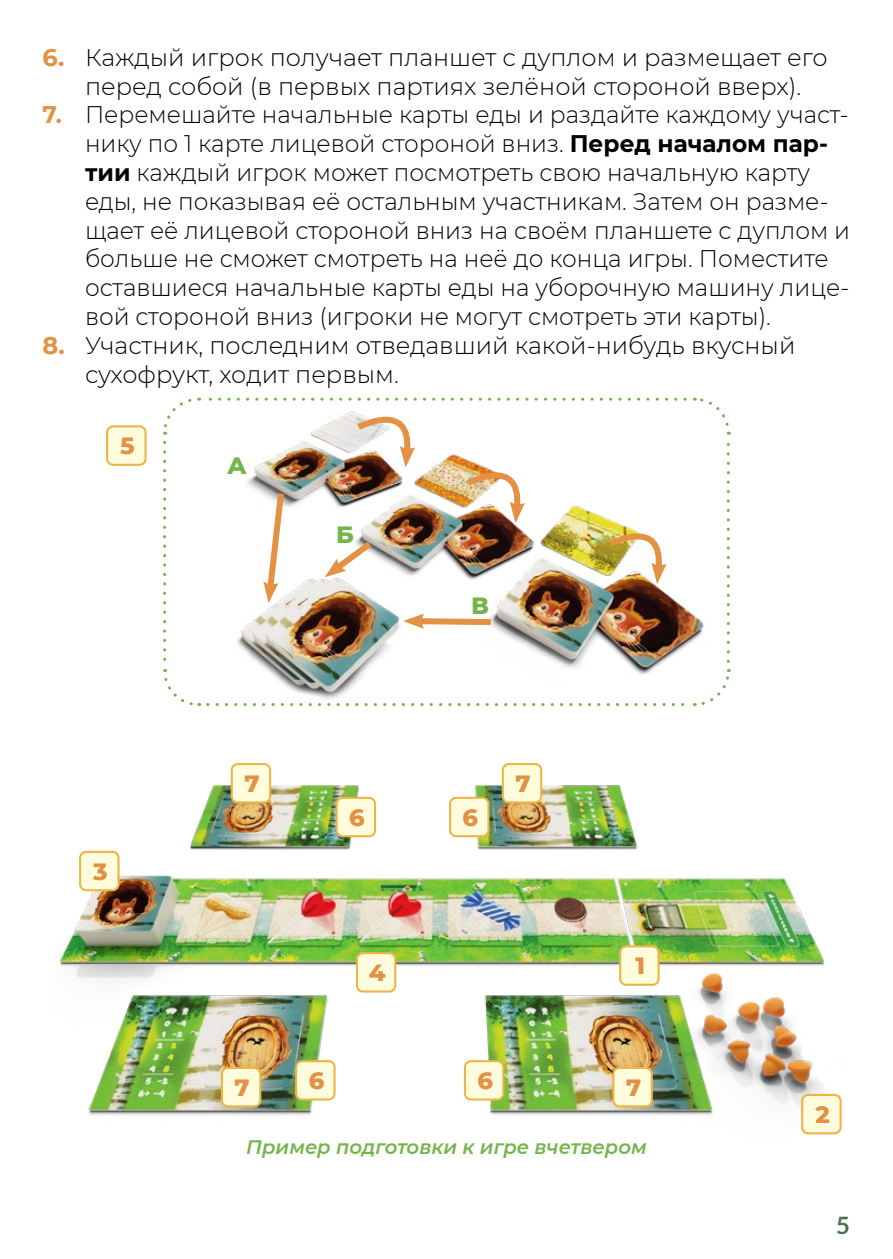
<style>
.page{position:relative;width:893px;height:1259px;background:#fff}
.page>*{position:absolute;margin:0;border:0;box-sizing:border-box;transform-origin:0 0}
.t1{font:300 24px/28.8px "Montserrat";color:#000}
.t2{font:800 24px "Montserrat";color:#e39142}
.t3{font:800 24px "Montserrat";color:#74b54b}
.t4{font:700 24px "Lato";color:#49754e}
.t5{font:italic 600 19.5px "Montserrat";color:#74b54b}
.s1{font-weight:700;color:#e39142}
.s2{font-weight:700}
</style>
<div class="page">
<img style="left:59px;top:763px;width:780px;height:372px">
<div style="left:107px;top:426px;width:39px;height:39px;background:#fffbdd;border-radius:6px"></div>
<div style="left:106px;top:425px;width:41px;height:41px;border:2px solid #ecb646;border-radius:6px"></div>
<div style="left:80px;top:852px;width:39px;height:38px;background:#fffbdd;border-radius:6px"></div>
<div style="left:79px;top:851px;width:41px;height:40px;border:2px solid #ecb646;border-radius:6px"></div>
<div style="left:357px;top:953px;width:38px;height:38px;background:#fffbdd;border-radius:6px"></div>
<div style="left:356px;top:952px;width:40px;height:40px;border:2px solid #ecb646;border-radius:6px"></div>
<div style="left:613px;top:1068px;width:39px;height:38px;background:#fffbdd;border-radius:6px"></div>
<div style="left:612px;top:1067px;width:41px;height:40px;border:2px solid #ecb646;border-radius:6px"></div>
<div style="left:222px;top:1068px;width:38px;height:38px;background:#fffbdd;border-radius:6px"></div>
<div style="left:221px;top:1067px;width:40px;height:40px;border:2px solid #ecb646;border-radius:6px"></div>
<div style="left:232px;top:764px;width:38px;height:38px;background:#fffbdd;border-radius:6px"></div>
<div style="left:231px;top:763px;width:40px;height:40px;border:2px solid #ecb646;border-radius:6px"></div>
<div style="left:503px;top:764px;width:38px;height:38px;background:#fffbdd;border-radius:6px"></div>
<div style="left:502px;top:763px;width:40px;height:40px;border:2px solid #ecb646;border-radius:6px"></div>
<div style="left:465px;top:1061px;width:38px;height:38px;background:#fffbdd;border-radius:6px"></div>
<div style="left:464px;top:1060px;width:40px;height:40px;border:2px solid #ecb646;border-radius:6px"></div>
<div style="left:296px;top:1061px;width:39px;height:38px;background:#fffbdd;border-radius:6px"></div>
<div style="left:295px;top:1060px;width:41px;height:40px;border:2px solid #ecb646;border-radius:6px"></div>
<div style="left:337px;top:798px;width:38px;height:38px;background:#fffbdd;border-radius:6px"></div>
<div style="left:336px;top:797px;width:40px;height:40px;border:2px solid #ecb646;border-radius:6px"></div>
<div style="left:450px;top:798px;width:38px;height:38px;background:#fffbdd;border-radius:6px"></div>
<div style="left:449px;top:797px;width:40px;height:40px;border:2px solid #ecb646;border-radius:6px"></div>
<div style="left:620px;top:946px;width:39px;height:38px;background:#fffbdd;border-radius:6px"></div>
<div style="left:619px;top:945px;width:41px;height:40px;border:2px solid #ecb646;border-radius:6px"></div>
<div style="left:802px;top:1095px;width:39px;height:38px;background:#fffbdd;border-radius:6px"></div>
<div style="left:801px;top:1094px;width:41px;height:40px;border:2px solid #ecb646;border-radius:6px"></div>
<img style="left:163px;top:397px;width:568px;height:309px">
<p class="t1" style="left:85px;top:42px;width:744px;text-indent:-43px"><span class="s1">6.</span> Каждый игрок получает планшет с дуплом и размещает его перед собой (в первых партиях зелёной стороной вверх).</p>
<p class="t1" style="left:85px;top:100px;width:767px;text-indent:-43px"><span class="s1">7.</span> Перемешайте начальные карты еды и раздайте каждому участ&shy;нику по 1 карте лицевой стороной вниз. <span class="s2">Перед началом пар&shy;тии</span> каждый игрок может посмотреть свою начальную карту еды, не показывая её остальным участникам. Затем он разме&shy;щает её лицевой стороной вниз на своём планшете с дуплом и больше не сможет смотреть на неё до конца игры. Поместите оставшиеся начальные карты еды на уборочную машину лице&shy;вой стороной вниз (игроки не могут смотреть эти карты).</p>
<p class="t1" style="left:85px;top:330px;width:712px;text-indent:-43px"><span class="s1">8.</span> Участник, последним отведавший какой-нибудь вкусный сухофрукт, ходит первым.</p>
<p class="t2" style="left:120px;top:428px;width:16px">5</p>
<p class="t2" style="left:93px;top:853px;width:16px">3</p>
<p class="t3" style="left:227px;top:448px;width:21px">А</p>
<p class="t3" style="left:336px;top:517px;width:19px">Б</p>
<p class="t3" style="left:471px;top:588px;width:19px">В</p>
<p class="t2" style="left:244px;top:766px;width:17px">7</p>
<p class="t2" style="left:516px;top:766px;width:17px">7</p>
<p class="t2" style="left:349px;top:799px;width:17px">6</p>
<p class="t2" style="left:463px;top:799px;width:17px">6</p>
<p class="t2" style="left:369px;top:955px;width:18px">4</p>
<p class="t2" style="left:636px;top:948px;width:11px">1</p>
<p class="t2" style="left:309px;top:1063px;width:17px">6</p>
<p class="t2" style="left:477px;top:1063px;width:17px">6</p>
<p class="t2" style="left:235px;top:1069px;width:17px">7</p>
<p class="t2" style="left:626px;top:1069px;width:17px">7</p>
<p class="t5" style="left:246px;top:1133px;width:402px">Пример подготовки к игре вчетвером</p>
<p class="t2" style="left:815px;top:1096px;width:16px">2</p>
<p class="t4" style="left:836px;top:1211px;width:15px">5</p>
</div>
